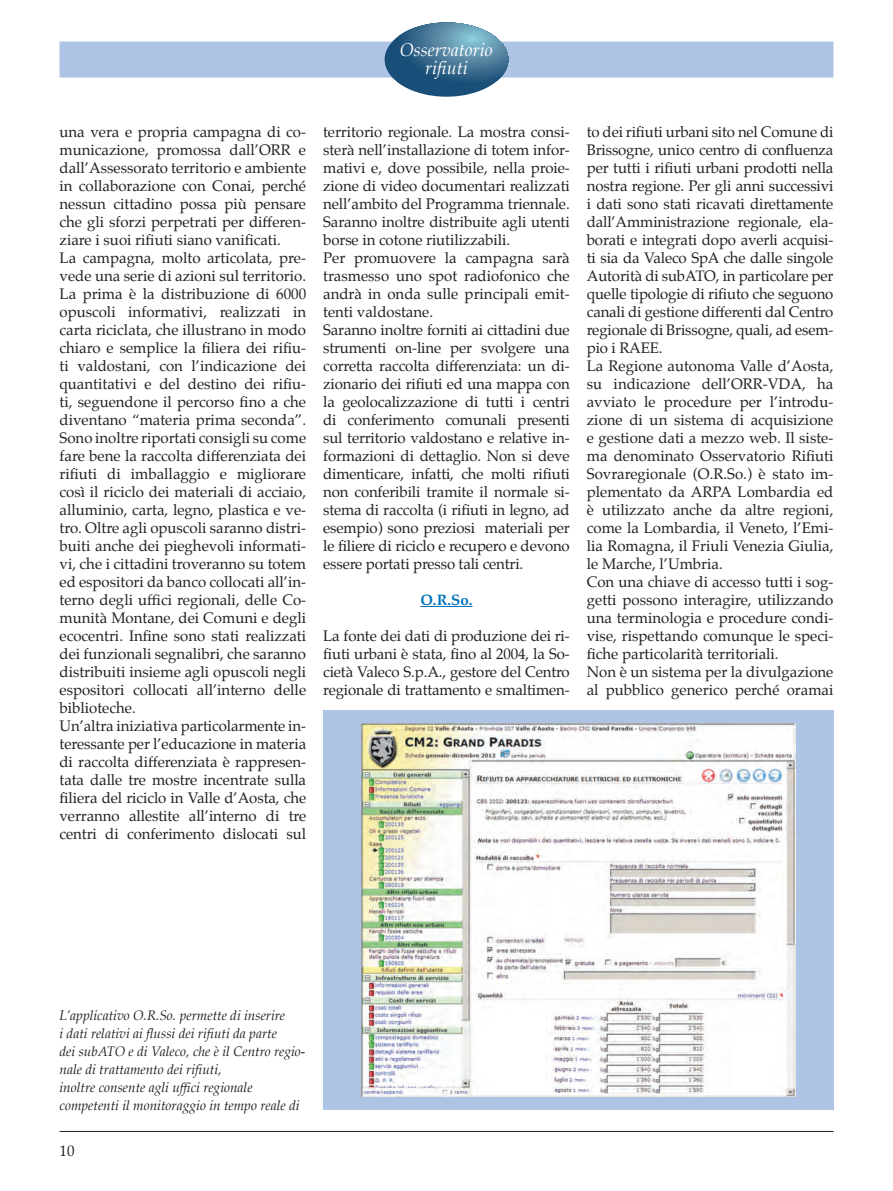
<style>
.page{position:relative;width:893px;height:1191px;background:#fff}
.page>*{position:absolute;margin:0;border:0;box-sizing:border-box;transform-origin:0 0}
.t1{font:italic 18px/18px "Palatino";color:#fff;text-align:center}
.t2{font:15px/18px "Palatino";color:#231f20}
.t3{font:700 15px "Palatino";color:#0072bc}
.t4{font:italic 13.5px/18px "Palatino";color:#231f20}
</style>
<div class="page">
<div style="left:60px;top:42px;width:773px;height:36px;background:#adc4e5"></div>
<hr style="left:60px;top:1131px;width:773px;height:1px;background:#231f20">
<svg style="left:385px;top:22px;width:123px;height:75px"></svg>
<hr style="left:420px;top:606px;width:52px;height:1px;background:#0072bc">
<div style="left:323px;top:710px;width:510px;height:400px;background:#adc4e5"></div>
<img style="left:361px;top:723px;width:434px;height:373px">
<p class="t1" style="left:400px;top:42px;width:94px">Osservatorio rifiuti</p>
<p class="t2" style="left:60px;top:124px;width:248px">una vera e propria campagna di co&shy;municazione, promossa dall’ORR e dall’Assessorato territorio e ambiente in collaborazione con Conai, perché nessun cittadino possa più pensare che gli sforzi perpetrati per differen&shy;ziare i suoi rifiuti siano vanificati.<br>La campagna, molto articolata, pre&shy;vede una serie di azioni sul territorio.<br>La prima è la distribuzione di 6000 opuscoli informativi, realizzati in carta riciclata, che illustrano in modo chiaro e semplice la filiera dei rifiu&shy;ti valdostani, con l’indicazione dei quantitativi e del destino dei rifiu&shy;ti, seguendone il percorso fino a che diventano “materia prima seconda”.<br>Sono inoltre riportati consigli su come fare bene la raccolta differenziata dei rifiuti di imballaggio e migliorare così il riciclo dei materiali di acciaio, alluminio, carta, legno, plastica e ve&shy;tro. Oltre agli opuscoli saranno distri&shy;buiti anche dei pieghevoli informati&shy;vi, che i cittadini troveranno su totem ed espositori da banco collocati all’in&shy;terno degli uffici regionali, delle Co&shy;munità Montane, dei Comuni e degli ecocentri. Infine sono stati realizzati dei funzionali segnalibri, che saranno distribuiti insieme agli opuscoli negli espositori collocati all’interno delle biblioteche.<br>Un’altra iniziativa particolarmente in&shy;teressante per l’educazione in materia di raccolta differenziata è rappresen&shy;tata dalle tre mostre incentrate sulla filiera del riciclo in Valle d’Aosta, che verranno allestite all’interno di tre centri di conferimento dislocati sul</p>
<p class="t2" style="left:323px;top:124px;width:248px">territorio regionale. La mostra consi&shy;sterà nell’installazione di totem infor&shy;mativi e, dove possibile, nella proie&shy;zione di video documentari realizzati nell’ambito del Programma triennale.<br>Saranno inoltre distribuite agli utenti borse in cotone riutilizzabili.<br>Per promuovere la campagna sarà trasmesso uno spot radiofonico che andrà in onda sulle principali emit&shy;tenti valdostane.<br>Saranno inoltre forniti ai cittadini due strumenti on-line per svolgere una corretta raccolta differenziata: un di&shy;zionario dei rifiuti ed una mappa con la geolocalizzazione di tutti i centri di conferimento comunali presenti sul territorio valdostano e relative in&shy;formazioni di dettaglio. Non si deve dimenticare, infatti, che molti rifiuti non conferibili tramite il normale si&shy;stema di raccolta (i rifiuti in legno, ad esempio) sono preziosi materiali per le filiere di riciclo e recupero e devono essere portati presso tali centri.</p>
<p class="t3" style="left:420px;top:592px;width:54px">O.R.So.</p>
<p class="t2" style="left:323px;top:628px;width:248px;text-align:justify">La fonte dei dati di produzione dei ri&shy;fiuti urbani è stata, fino al 2004, la So&shy;cietà Valeco S.p.A., gestore del Centro regionale di trattamento e smaltimen-</p>
<p class="t2" style="left:587px;top:124px;width:248px">to dei rifiuti urbani sito nel Comune di Brissogne, unico centro di confluenza per tutti i rifiuti urbani prodotti nella nostra regione. Per gli anni successivi i dati sono stati ricavati direttamente dall’Amministrazione regionale, ela&shy;borati e integrati dopo averli acquisi&shy;ti sia da Valeco SpA che dalle singole Autorità di subATO, in particolare per quelle tipologie di rifiuto che seguono canali di gestione differenti dal Centro regionale di Brissogne, quali, ad esem&shy;pio i RAEE.<br>La Regione autonoma Valle d’Aosta, su indicazione dell’ORR-VDA, ha avviato le procedure per l’introdu&shy;zione di un sistema di acquisizione e gestione dati a mezzo web. Il siste&shy;ma denominato Osservatorio Rifiuti Sovraregionale (O.R.So.) è stato im&shy;plementato da ARPA Lombardia ed è utilizzato anche da altre regioni, come la Lombardia, il Veneto, l’Emi&shy;lia Romagna, il Friuli Venezia Giulia, le Marche, l’Umbria.<br>Con una chiave di accesso tutti i sog&shy;getti possono interagire, utilizzando una terminologia e procedure condi&shy;vise, rispettando comunque le speci&shy;fiche particolarità territoriali.<br>Non è un sistema per la divulgazione al pubblico generico perché oramai</p>
<p class="t4" style="left:60px;top:1007px;width:247px">L’applicativo O.R.So. permette di inserire<br>i dati relativi ai flussi dei rifiuti da parte<br>dei subATO e di Valeco, che è il Centro regio&shy;nale di trattamento dei rifiuti,<br>inoltre consente agli uffici regionale competenti il monitoraggio in tempo reale di</p>
<p class="t2" style="left:60px;top:1142px;width:16px">10</p>
</div>
